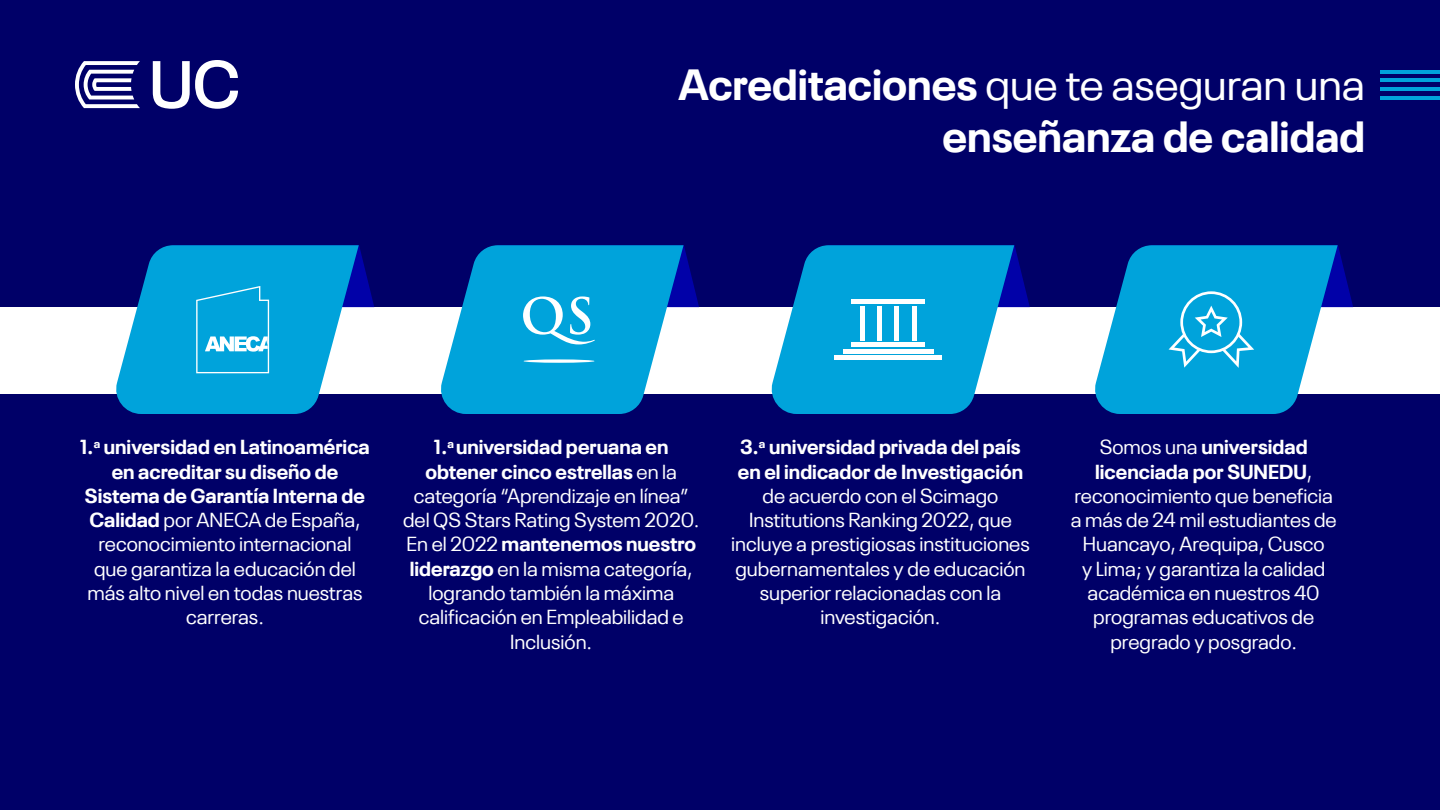
<style>
.page{position:relative;width:1440px;height:810px;background:#000068}
.page>*{position:absolute;margin:0;border:0;box-sizing:border-box;transform-origin:0 0}
.t1{font:700 43.5px/52.2px "Neue Plak";color:#fff;text-align:right}
.t2{font:20.25px/24.3px "Neue Plak";color:#fff;text-align:center}
.t3{font:700 20.25px/24.3px "Neue Plak";color:#fff}
.s1{font-weight:400}
.s2{font-weight:700}
</style>
<div class="page">
<svg style="left:75px;top:61px;width:65px;height:47px"></svg>
<svg style="left:153px;top:60px;width:85px;height:49px"></svg>
<hr style="left:1380px;top:70px;width:60px;height:4px;background:#00a3db">
<hr style="left:1380px;top:78px;width:60px;height:4px;background:#00a3db">
<hr style="left:1380px;top:87px;width:60px;height:4px;background:#00a3db">
<hr style="left:1380px;top:96px;width:60px;height:3px;background:#00a3db">
<div style="left:0;top:307px;width:1440px;height:87px;background:#fff"></div>
<svg style="left:771px;top:245px;width:259px;height:169px"></svg>
<svg style="left:441px;top:245px;width:258px;height:169px"></svg>
<svg style="left:524px;top:359px;width:70px;height:4px"></svg>
<svg style="left:116px;top:245px;width:258px;height:169px"></svg>
<div style="left:852px;top:299px;width:73px;height:5px;background:#fff"></div>
<hr style="left:852px;top:343px;width:73px;height:4px;background:#fff">
<hr style="left:843px;top:349px;width:90px;height:4px;background:#fff">
<hr style="left:834px;top:356px;width:108px;height:4px;background:#fff">
<hr style="left:860px;top:306px;width:4px;height:34px;background:#fff">
<div style="left:877px;top:306px;width:5px;height:34px;background:#fff"></div>
<hr style="left:895px;top:306px;width:4px;height:34px;background:#fff">
<hr style="left:912px;top:306px;width:4px;height:34px;background:#fff">
<svg style="left:1095px;top:245px;width:258px;height:169px"></svg>
<h1 class="t1" style="left:678px;top:54px;width:688px">Acreditaciones <span class="s1">que te aseguran una </span>enseñanza de calidad</h1>
<p class="t2" style="left:80px;top:433px;width:291px"><span class="s2">1.</span><sup>a</sup> <span class="s2">universidad en Latinoamérica en acreditar su diseño de<br>Sistema de Garantía Interna de<br>Calidad</span> por ANECA de España, reconocimiento internacional que garantiza la educación del más alto nivel en todas nuestras carreras.</p>
<p class="t2" style="left:403px;top:433px;width:298px"><span class="s2">1.</span><sup>a</sup> <span class="s2">universidad peruana en obtener cinco estrellas</span> en la categoría “Aprendizaje en línea” del QS Stars Rating System 2020.<br>En el 2022 <span class="s2">mantenemos nuestro liderazgo</span> en la misma categoría, logrando también la máxima calificación en Empleabilidad e<br>Inclusión.</p>
<p class="t3" style="left:738px;top:433px;width:287px">3.<sup>a</sup> universidad privada del país en el indicador de Investigación</p>
<p class="t2" style="left:731px;top:482px;width:300px">de acuerdo con el Scimago<br>Institutions Ranking 2022, que incluye a prestigiosas instituciones gubernamentales y de educación superior relacionadas con la investigación.</p>
<p class="t2" style="left:1071px;top:433px;width:268px">Somos una <span class="s2">universidad licenciada por SUNEDU</span>, reconocimiento que beneficia a más de 24 mil estudiantes de<br>Huancayo, Arequipa, Cusco<br>y Lima; y garantiza la calidad académica en nuestros 40 programas educativos de pregrado y posgrado.</p>
</div>
